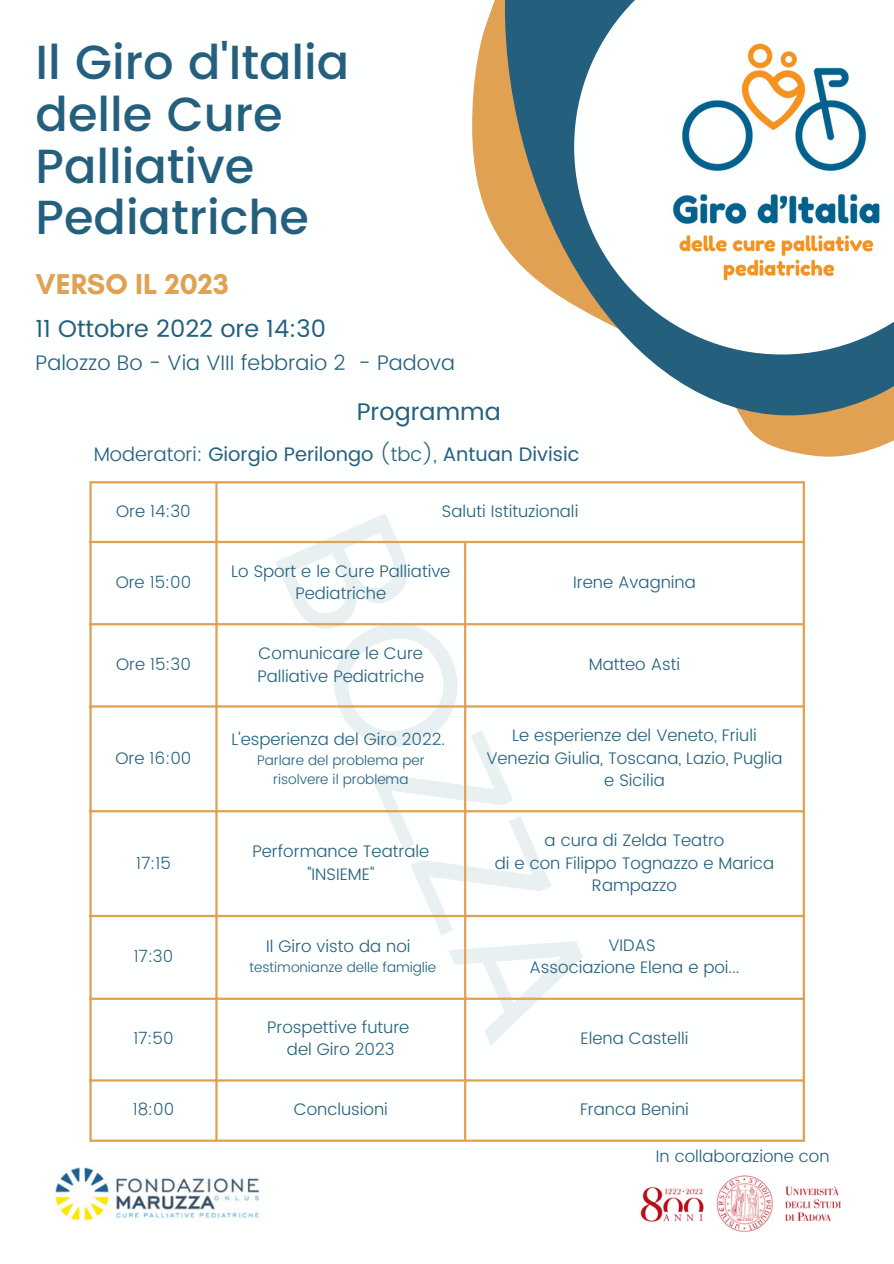
<style>
.page{position:relative;width:894px;height:1264px;background:#fff}
.page>*{position:absolute;margin:0;border:0;box-sizing:border-box;transform-origin:0 0}
.t1{font:173.55px "Poppins";color:#24607e}
.t2{font:500 47.85px/51.8px "Poppins";color:#24607e}
.t3{font:700 29.25px "Glacial Indifference";color:#e0a152}
.t4{font:24px "Poppins";color:#24607e}
.t5{font:300 21px "Poppins";color:#24607e}
.t6{font:19.5px "Poppins";color:#24607e}
.t7{font:300 16.65px/22.5px "Poppins";color:#24607e;text-align:center}
.t8{font:300 13.65px/19.2px "Poppins";color:#24607e;text-align:center}
.s1{font-weight:300}
</style>
<div class="page">
<svg style="left:341px;top:0;width:552px;height:495px"></svg>
<img style="left:574px;top:0;width:319px;height:354px">
<img style="left:55px;top:1167px;width:205px;height:54px">
<img style="left:640px;top:1175px;width:201px;height:57px">
<hr style="left:89px;top:483px;width:3px;height:656px;background:#e0a152">
<hr style="left:215px;top:483px;width:2px;height:656px;background:#e0a152">
<hr style="left:464px;top:543px;width:2px;height:596px;background:#e0a152">
<hr style="left:802px;top:483px;width:2px;height:656px;background:#e0a152">
<hr style="left:89px;top:481px;width:715px;height:2px;background:#e0a152">
<hr style="left:89px;top:541px;width:715px;height:2px;background:#e0a152">
<hr style="left:89px;top:623px;width:715px;height:2px;background:#e0a152">
<hr style="left:89px;top:705px;width:715px;height:2px;background:#e0a152">
<hr style="left:89px;top:810px;width:715px;height:2px;background:#e0a152">
<hr style="left:89px;top:914px;width:715px;height:3px;background:#e0a152">
<hr style="left:89px;top:997px;width:715px;height:2px;background:#e0a152">
<hr style="left:89px;top:1079px;width:715px;height:2px;background:#e0a152">
<hr style="left:89px;top:1139px;width:715px;height:2px;background:#e0a152">
<h2 class="t2" style="left:36px;top:37px;width:315px">Il Giro d'Italia delle Cure<br>Palliative<br>Pediatriche</h2>
<h3 class="t3" style="left:36px;top:266px;width:195px">VERSO IL 2023</h3>
<h3 class="t4" style="left:36px;top:314px;width:292px">11 Ottobre 2022 ore 14:30</h3>
<p class="t5" style="left:36px;top:350px;width:421px">Palozzo Bo - Via VIII febbraio 2 - Padova</p>
<h3 class="t4" style="left:356px;top:397px;width:145px">Programma</h3>
<p class="t6" style="left:94px;top:443px;width:487px"><span class="s1">Moderatori:</span> Giorgio Perilongo <span class="s1">(tbc),</span> Antuan Divisic</p>
<p class="t7" style="left:116px;top:500px;width:76px">Ore 14:30</p>
<p class="t7" style="left:442px;top:500px;width:138px">Saluti Istituzionali</p>
<h1 class="t1" style="left:417px;top:484px;width:551px;rotate:66deg">BOZZA</h1>
<p class="t7" style="left:116px;top:571px;width:77px">Ore 15:00</p>
<p class="t7" style="left:231px;top:560px;width:221px">Lo Sport e le Cure Palliative<br>Pediatriche</p>
<p class="t7" style="left:573px;top:571px;width:124px">Irene Avagnina</p>
<p class="t7" style="left:116px;top:653px;width:76px">Ore 15:30</p>
<p class="t7" style="left:257px;top:642px;width:168px;text-align:left">Comunicare le Cure<br>Palliative Pediatriche</p>
<p class="t7" style="left:588px;top:653px;width:93px">Matteo Asti</p>
<p class="t7" style="left:486px;top:724px;width:298px">Le esperienze del Veneto, Friuli<br>Venezia Giulia, Toscana, Lazio, Puglia e Sicilia</p>
<p class="t7" style="left:231px;top:727px;width:215px">L'esperienza del Giro 2022.</p>
<p class="t8" style="left:257px;top:750px;width:169px">Parlare del problema per risolvere il problema</p>
<p class="t7" style="left:115px;top:747px;width:77px">Ore 16:00</p>
<p class="t7" style="left:136px;top:851px;width:36px">17:15</p>
<p class="t7" style="left:252px;top:840px;width:178px">Performance Teatrale "INSIEME"</p>
<p class="t7" style="left:494px;top:829px;width:281px">a cura di Zelda Teatro<br>di e con Filippo Tognazzo e Marica<br>Rampazzo</p>
<p class="t7" style="left:529px;top:933px;width:211px">VIDAS<br>Associazione Elena e poi...</p>
<p class="t7" style="left:266px;top:934px;width:146px">Il Giro visto da noi</p>
<p class="t8" style="left:249px;top:957px;width:188px">testimonianze delle famiglie</p>
<p class="t7" style="left:134px;top:945px;width:41px">17:30</p>
<p class="t7" style="left:133px;top:1026px;width:42px">17:50</p>
<p class="t7" style="left:267px;top:1015px;width:144px">Prospettive future del Giro 2023</p>
<p class="t7" style="left:580px;top:1026px;width:109px">Elena Castelli</p>
<p class="t7" style="left:133px;top:1098px;width:43px">18:00</p>
<p class="t7" style="left:293px;top:1098px;width:96px">Conclusioni</p>
<p class="t7" style="left:580px;top:1098px;width:110px">Franca Benini</p>
<p class="t7" style="left:655px;top:1144px;width:175px">In collaborazione con</p>
</div>
